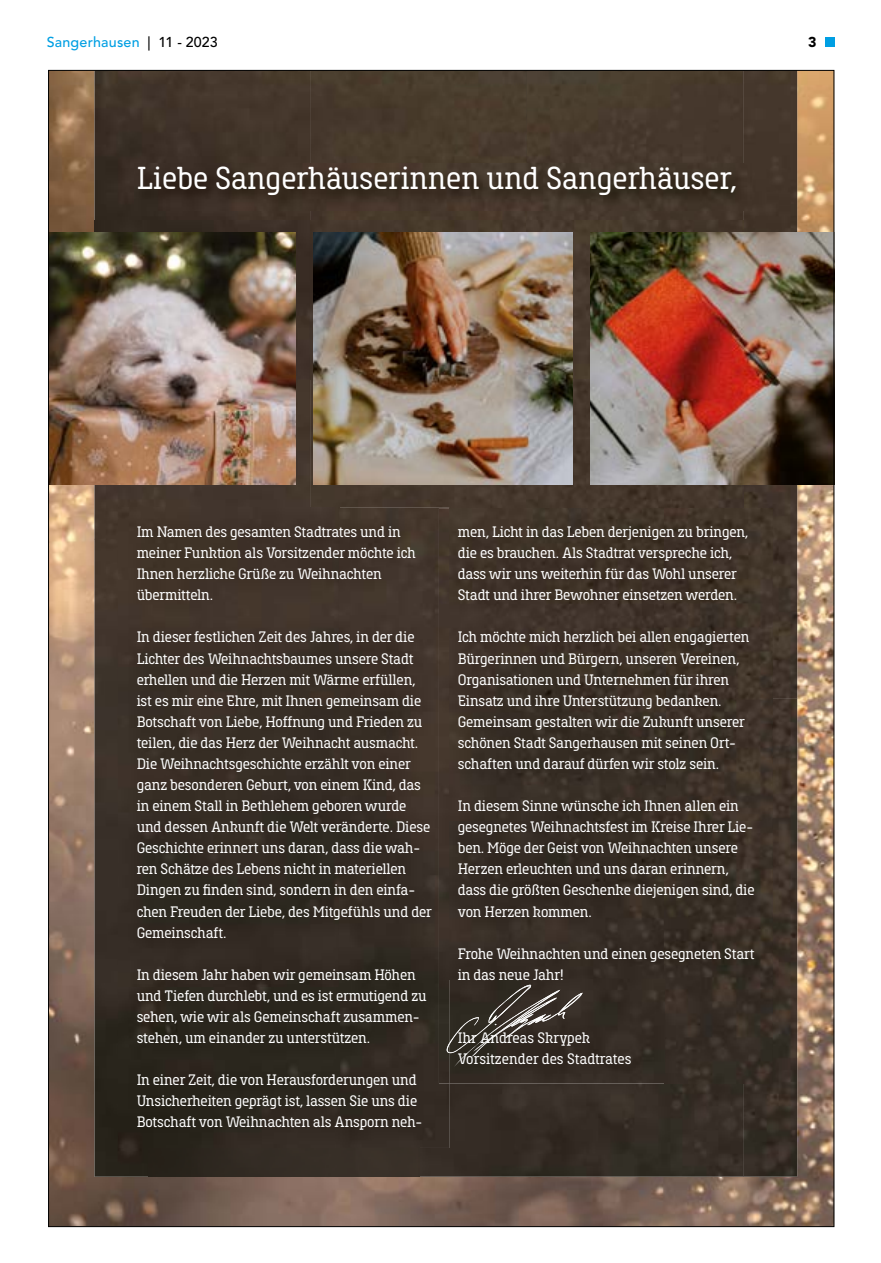
<style>
.page{position:relative;width:881px;height:1263px;background:#fff}
.page>*{position:absolute;margin:0;border:0;box-sizing:border-box;transform-origin:0 0}
.t1{font:33.15px "Kwsrlq Hansom Slab FY";color:#fff}
.t2{font:15.75px/21.1px "Kwsrlq Hansom Slab FY";letter-spacing:-.01em;color:#fff}
.t3{font:500 14.25px "Avenir LT";letter-spacing:.01em;color:#009fe3}
.t4{font:900 14.25px "Avenir LT";color:#000}
.s1{color:#000}
</style>
<div class="page">
<div style="left:824px;top:37px;width:9px;height:9px;background:#009fe3"></div>
<img style="left:50px;top:72px;width:781px;height:1153px">
<img style="left:94px;top:72px;width:648px;height:307px">
<img style="left:742px;top:72px;width:54px;height:1105px">
<div style="left:94px;top:379px;width:216px;height:160px;background:#44372d"></div>
<img style="left:310px;top:379px;width:433px;height:129px">
<img style="left:94px;top:539px;width:54px;height:638px">
<img style="left:419px;top:1083px;width:324px;height:94px">
<img style="left:148px;top:1148px;width:271px;height:29px">
<img style="left:589px;top:233px;width:242px;height:251px">
<img style="left:313px;top:233px;width:259px;height:251px">
<img style="left:50px;top:233px;width:245px;height:251px">
<img style="left:135px;top:164px;width:615px;height:47px">
<img style="left:118px;top:508px;width:331px;height:640px">
<img style="left:439px;top:508px;width:333px;height:575px">
<svg style="left:442px;top:985px;width:140px;height:82px;background:#403932"></svg>
<p class="t3" style="left:47px;top:34px;width:172px">Sangerhausen <span class="s1">| 11 - 2023</span></p>
<p class="t4" style="left:808px;top:34px;width:10px">3</p>
<h1 class="t1" style="left:137px;top:159px;width:601px">Liebe Sangerhäuserinnen und Sangerhäuser,</h1>
<p class="t2" style="left:137px;top:521px;width:280px">Im Namen des gesamten Stadtrates und in meiner Funktion als Vorsitzender möchte ich Ihnen herzliche Grüße zu Weihnachten übermitteln.</p>
<p class="t2" style="left:137px;top:626px;width:297px">In dieser festlichen Zeit des Jahres, in der die Lichter des Weihnachtsbaumes unsere Stadt erhellen und die Herzen mit Wärme erfüllen, ist es mir eine Ehre, mit Ihnen gemeinsam die Botschaft von Liebe, Hoffnung und Frieden zu teilen, die das Herz der Weihnacht ausmacht.<br>Die Weihnachtsgeschichte erzählt von einer ganz besonderen Geburt, von einem Kind, das in einem Stall in Bethlehem geboren wurde und dessen Ankunft die Welt veränderte. Diese Geschichte erinnert uns daran, dass die wah&shy;ren Schätze des Lebens nicht in materiellen Dingen zu finden sind, sondern in den einfa&shy;chen Freuden der Liebe, des Mitgefühls und der Gemeinschaft.</p>
<p class="t2" style="left:137px;top:964px;width:291px">In diesem Jahr haben wir gemeinsam Höhen und Tiefen durchlebt, und es ist ermutigend zu sehen, wie wir als Gemeinschaft zusammen&shy;stehen, um einander zu unterstützen.</p>
<p class="t2" style="left:137px;top:1069px;width:287px">In einer Zeit, die von Herausforderungen und<br>Unsicherheiten geprägt ist, lassen Sie uns die<br>Botschaft von Weihnachten als Ansporn neh-</p>
<p class="t2" style="left:457px;top:521px;width:292px">men, Licht in das Leben derjenigen zu bringen, die es brauchen. Als Stadtrat verspreche ich, dass wir uns weiterhin für das Wohl unserer Stadt und ihrer Bewohner einsetzen werden.</p>
<p class="t2" style="left:457px;top:626px;width:293px">Ich möchte mich herzlich bei allen engagierten Bürgerinnen und Bürgern, unseren Vereinen, Organisationen und Unternehmen für ihren Einsatz und ihre Unterstützung bedanken.<br>Gemeinsam gestalten wir die Zukunft unserer schönen Stadt Sangerhausen mit seinen Ort&shy;schaften und darauf dürfen wir stolz sein.</p>
<p class="t2" style="left:457px;top:795px;width:298px">In diesem Sinne wünsche ich Ihnen allen ein gesegnetes Weihnachtsfest im Kreise Ihrer Lie&shy;ben. Möge der Geist von Weihnachten unsere Herzen erleuchten und uns daran erinnern, dass die größten Geschenke diejenigen sind, die von Herzen kommen.</p>
<p class="t2" style="left:457px;top:943px;width:298px">Frohe Weihnachten und einen gesegneten Start in das neue Jahr!</p>
<p class="t2" style="left:457px;top:1027px;width:175px">Ihr Andreas Skrypek<br>Vorsitzender des Stadtrates</p>
</div>
